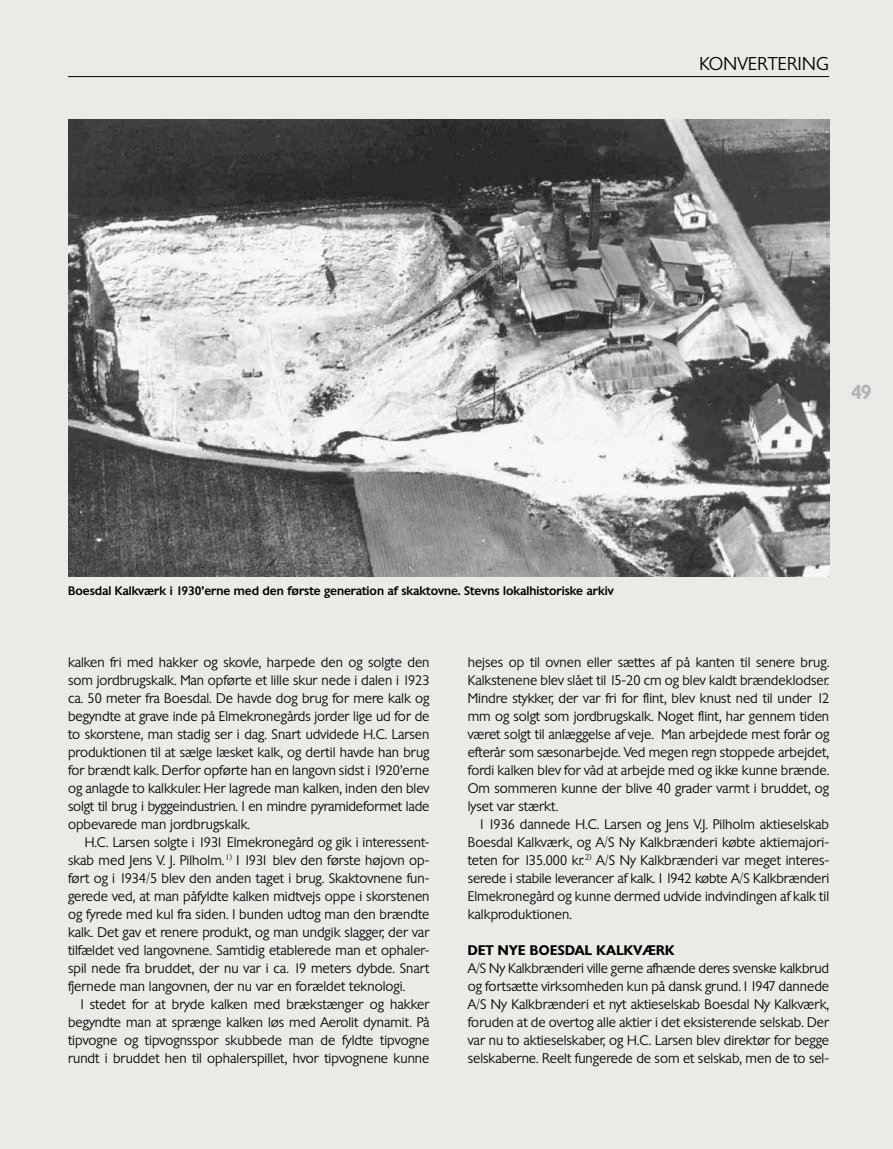
<style>
.page{position:relative;width:893px;height:1149px;background:#fff}
.page>*{position:absolute;margin:0;border:0;box-sizing:border-box;transform-origin:0 0}
.t1{font:600 19.5px "Chantilly";color:#b1b3b4}
.t2{font:300 18px "Chantilly";letter-spacing:.025em;color:#000}
.t3{font:300 13.5px/18px "Chantilly";color:#000;text-align:justify}
.t4{font:600 13.5px "Chantilly";letter-spacing:.025em;color:#000}
.t5{font:500 12px "Chantilly";color:#000}
</style>
<div class="page">
<div style="left:0;top:0;width:893px;height:1148px;background:#eceae7"></div>
<hr style="left:68px;top:76px;width:761px;height:1px;background:#000">
<img style="left:69px;top:119px;width:760px;height:457px">
<h2 class="t2" style="left:699px;top:52px;width:131px">KONVERTERING</h2>
<h1 class="t1" style="left:851px;top:378px;width:22px">49</h1>
<p class="t5" style="left:68px;top:582px;width:547px">Boesdal Kalkværk i 1930’erne med den første generation af skaktovne. Stevns lokalhistoriske arkiv</p>
<p class="t3" style="left:68px;top:652px;width:363px">kalken fri med hakker og skovle, harpede den og solgte den som jordbrugskalk. Man opførte et lille skur nede i dalen i 1923 ca. 50 meter fra Boesdal. De havde dog brug for mere kalk og begyndte at grave inde på Elmekronegårds jorder lige ud for de to skorstene, man stadig ser i dag. Snart udvidede H.C. Larsen produktionen til at sælge læsket kalk, og dertil havde han brug for brændt kalk. Derfor opførte han en langovn sidst i 1920’erne og anlagde to kalkkuler. Her lagrede man kalken, inden den blev solgt til brug i byggeindustrien. I en mindre pyramideformet lade opbevarede man jordbrugskalk.</p>
<p class="t3" style="left:68px;top:832px;width:363px;text-indent:17px">H.C. Larsen solgte i 1931 Elmekronegård og gik i interessent&shy;skab med Jens V. J. Pilholm.<sup>1)</sup> I 1931 blev den første højovn op&shy;ført og i 1934/5 blev den anden taget i brug. Skaktovnene fun&shy;gerede ved, at man påfyldte kalken midtvejs oppe i skorstenen og fyrede med kul fra siden. I bunden udtog man den brændte kalk. Det gav et renere produkt, og man undgik slagger, der var tilfældet ved langovnene. Samtidig etablerede man et ophaler&shy;spil nede fra bruddet, der nu var i ca. 19 meters dybde. Snart fjernede man langovnen, der nu var en forældet teknologi.</p>
<p class="t3" style="left:68px;top:994px;width:363px;text-indent:13px">I stedet for at bryde kalken med brækstænger og hakker begyndte man at sprænge kalken løs med Aerolit dynamit. På tipvogne og tipvognsspor skubbede man de fyldte tipvogne rundt i bruddet hen til ophalerspillet, hvor tipvognene kunne</p>
<p class="t3" style="left:468px;top:652px;width:363px">hejses op til ovnen eller sættes af på kanten til senere brug.<br>Kalkstenene blev slået til 15-20 cm og blev kaldt brændeklodser.<br>Mindre stykker, der var fri for flint, blev knust ned til under 12 mm og solgt som jordbrugskalk. Noget flint, har gennem tiden været solgt til anlæggelse af veje. Man arbejdede mest forår og efterår som sæsonarbejde. Ved megen regn stoppede arbejdet, fordi kalken blev for våd at arbejde med og ikke kunne brænde.<br>Om sommeren kunne der blive 40 grader varmt i bruddet, og lyset var stærkt.</p>
<p class="t3" style="left:468px;top:814px;width:363px;text-indent:13px">I 1936 dannede H.C. Larsen og Jens V.J. Pilholm aktieselskab Boesdal Kalkværk, og A/S Ny Kalkbrænderi købte aktiemajori&shy;teten for 135.000 kr.<sup>2)</sup> A/S Ny Kalkbrænderi var meget interes&shy;serede i stabile leverancer af kalk. I 1942 købte A/S Kalkbrænderi Elmekronegård og kunne dermed udvide indvindingen af kalk til kalkproduktionen.</p>
<p class="t4" style="left:468px;top:940px;width:208px">DET NYE BOESDAL KALKVÆRK</p>
<p class="t3" style="left:468px;top:958px;width:363px">A/S Ny Kalkbrænderi ville gerne afhænde deres svenske kalkbrud og fortsætte virksomheden kun på dansk grund. I 1947 dannede A/S Ny Kalkbrænderi et nyt aktieselskab Boesdal Ny Kalkværk, foruden at de overtog alle aktier i det eksisterende selskab. Der var nu to aktieselskaber, og H.C. Larsen blev direktør for begge selskaberne. Reelt fungerede de som et selskab, men de to sel-</p>
</div>
